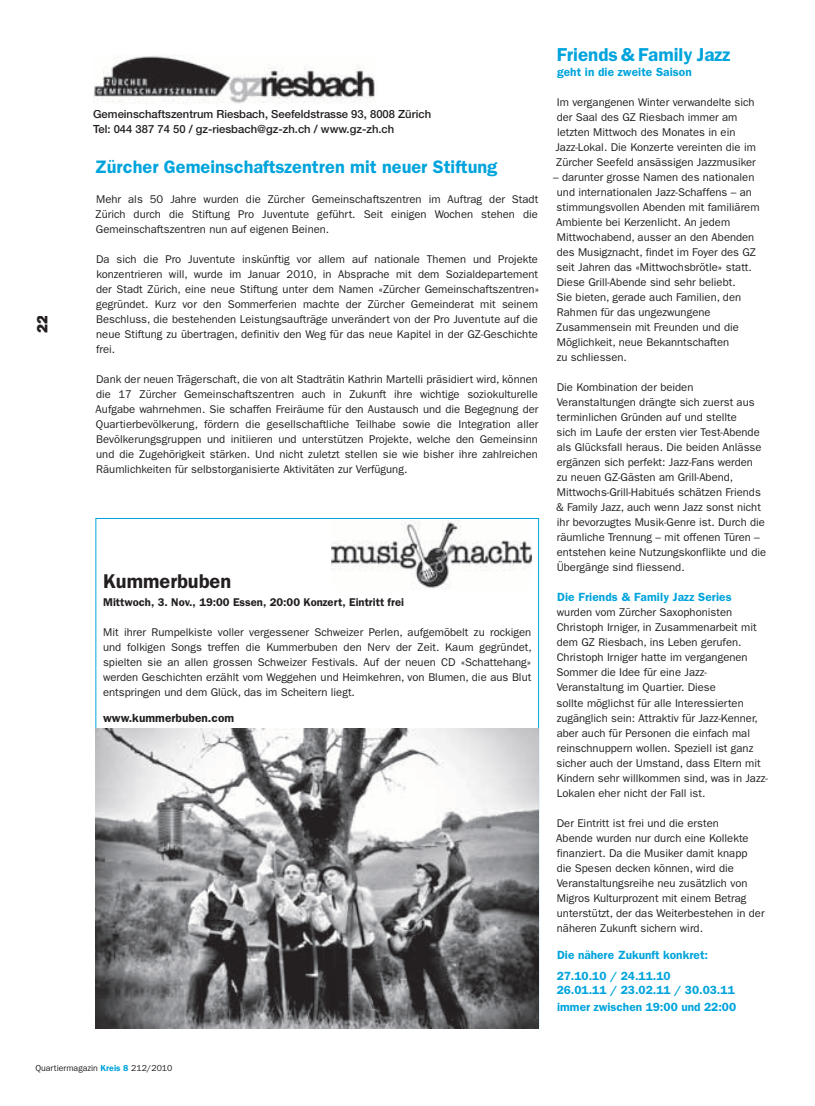
<style>
.page{position:relative;width:815px;height:1106px;background:#fff}
.page>*{position:absolute;margin:0;border:0;box-sizing:border-box;transform-origin:0 0}
.t1{font:600 20px "Franklin Gothic";color:#231f20}
.t2{font:600 18.75px "Franklin Gothic";color:#00a4dc}
.t3{font:600 18.12px "Franklin Gothic";color:#00a4dc}
.t4{font:800 15px "Franklin Gothic";color:#231f20}
.t5{font:600 11.88px/20.9px "Franklin Gothic";color:#00a4dc}
.t6{font:600 11.88px "Franklin Gothic";letter-spacing:.005em;color:#231f20}
.t7{font:11.25px/15px "ITC Franklin Gothic Std";color:#231f20}
.t8{font:500 11.25px/15px "Helvetica Neue LT Std";color:#231f20}
.t9{font:600 11.25px "Franklin Gothic";color:#231f20}
.t10{font:8.75px "ITC Franklin Gothic Std";color:#231f20}
.s1{font-family:"Franklin Gothic";font-weight:600;color:#00a4dc}
</style>
<div class="page">
<img style="left:331px;top:522px;width:200px;height:67px">
<img style="left:96px;top:728px;width:443px;height:300px">
<img style="left:94px;top:56px;width:281px;height:48px">
<h3 class="t4" style="left:33px;top:333px;width:20px;rotate:-90deg">22</h3>
<p class="t8" style="left:93px;top:108px;width:340px">Gemeinschaftszentrum Riesbach, Seefeldstrasse 93, 8008 Zürich<br>Tel: 044 387 74 50 / gz-riesbach@gz-zh.ch / www.gz-zh.ch</p>
<h3 class="t3" style="left:95px;top:161px;width:404px">Zürcher Gemeinschaftszentren mit neuer Stiftung</h3>
<p class="t7" style="left:96px;top:192px;width:444px;text-align:justify">Mehr als 50 Jahre wurden die Zürcher Gemeinschaftszentren im Auftrag der Stadt Zürich durch die Stiftung Pro Juventute geführt. Seit einigen Wochen stehen die Gemeinschaftszentren nun auf eigenen Beinen.</p>
<p class="t7" style="left:96px;top:252px;width:445px;text-align:justify">Da sich die Pro Juventute inskünftig vor allem auf nationale Themen und Projekte konzentrieren will, wurde im Januar 2010, in Absprache mit dem Sozialdepartement der Stadt Zürich, eine neue Stiftung unter dem Namen «Zürcher Gemeinschaftszentren» gegründet. Kurz vor den Sommerferien machte der Zürcher Gemeinderat mit seinem Beschluss, die bestehenden Leistungsaufträge unverändert von der Pro Juventute auf die neue Stiftung zu übertragen, definitiv den Weg für das neue Kapitel in der GZ-Geschichte frei.</p>
<p class="t7" style="left:96px;top:372px;width:444px;text-align:justify">Dank der neuen Trägerschaft, die von alt Stadträtin Kathrin Martelli präsidiert wird, können die 17 Zürcher Gemeinschaftszentren auch in Zukunft ihre wichtige soziokulturelle Aufgabe wahrnehmen. Sie schaffen Freiräume für den Austausch und die Begegnung der Quartierbevölkerung, fördern die gesellschaftliche Teilhabe sowie die Integration aller Bevölkerungsgruppen und initiieren und unterstützen Projekte, welche den Gemeinsinn und die Zugehörigkeit stärken. Und nicht zuletzt stellen sie wie bisher ihre zahlreichen Räumlichkeiten für selbstorganisierte Aktivitäten zur Verfügung.</p>
<h1 class="t1" style="left:103px;top:574px;width:129px">Kummerbuben</h1>
<p class="t9" style="left:103px;top:598px;width:302px">Mittwoch, 3. Nov., 19:00 Essen, 20:00 Konzert, Eintritt frei</p>
<p class="t7" style="left:103px;top:625px;width:430px;text-align:justify">Mit ihrer Rumpelkiste voller vergessener Schweizer Perlen, aufgemöbelt zu rockigen und folkigen Songs treffen die Kummerbuben den Nerv der Zeit. Kaum gegründet, spielten sie an allen grossen Schweizer Festivals. Auf der neuen CD «Schattehang» werden Geschichten erzählt vom Weggehen und Heimkehren, von Blumen, die aus Blut entspringen und dem Glück, das im Scheitern liegt.</p>
<p class="t6" style="left:103px;top:713px;width:133px">www.kummerbuben.com</p>
<h2 class="t2" style="left:557px;top:48px;width:175px">Friends &amp; Family Jazz</h2>
<p class="t5" style="left:557px;top:63px;width:136px">geht in die zweite Saison</p>
<p class="t7" style="left:555px;top:96px;width:202px">Im vergangenen Winter verwandelte sich der Saal des GZ Riesbach immer am letzten Mittwoch des Monates in ein Jazz-Lokal. Die Konzerte vereinten die im Zürcher Seefeld ansässigen Jazzmusiker</p>
<p class="t7" style="left:553px;top:171px;width:208px">– darunter grosse Namen des nationalen und internationalen Jazz-Schaffens – an stimmungsvollen Abenden mit familiärem Ambiente bei Kerzenlicht. An jedem Mittwochabend, ausser an den Abenden des Musigznacht, findet im Foyer des GZ seit Jahren das «Mittwochsbrötle» statt.<br>Diese Grill-Abende sind sehr beliebt.<br>Sie bieten, gerade auch Familien, den Rahmen für das ungezwungene Zusammensein mit Freunden und die Möglichkeit, neue Bekanntschaften<br>zu schliessen.</p>
<p class="t7" style="left:556px;top:381px;width:212px">Die Kombination der beiden Veranstaltungen drängte sich zuerst aus terminlichen Gründen auf und stellte<br>sich im Laufe der ersten vier Test-Abende als Glücksfall heraus. Die beiden Anlässe ergänzen sich perfekt: Jazz-Fans werden<br>zu neuen GZ-Gästen am Grill-Abend, Mittwochs-Grill-Habitués schätzen Friends &amp; Family Jazz, auch wenn Jazz sonst nicht ihr bevorzugtes Musik-Genre ist. Durch die räumliche Trennung – mit offenen Türen – entstehen keine Nutzungskonflikte und die Übergänge sind fliessend.</p>
<p class="t5" style="left:557px;top:588px;width:176px">Die Friends &amp; Family Jazz Series</p>
<p class="t7" style="left:556px;top:606px;width:213px">wurden vom Zürcher Saxophonisten Christoph Irniger, in Zusammenarbeit mit dem GZ Riesbach, ins Leben gerufen.<br>Christoph Irniger hatte im vergangenen Sommer die Idee für eine Jazz-Veranstaltung im Quartier. Diese<br>sollte möglichst für alle Interessierten zugänglich sein: Attraktiv für Jazz-Kenner, aber auch für Personen die einfach mal reinschnuppern wollen. Speziell ist ganz sicher auch der Umstand, dass Eltern mit Kindern sehr willkommen sind, was in Jazz-Lokalen eher nicht der Fall ist.</p>
<p class="t7" style="left:556px;top:816px;width:210px">Der Eintritt ist frei und die ersten<br>Abende wurden nur durch eine Kollekte finanziert. Da die Musiker damit knapp die Spesen decken können, wird die Veranstaltungsreihe neu zusätzlich von Migros Kulturprozent mit einem Betrag unterstützt, der das Weiterbestehen in der näheren Zukunft sichern wird.</p>
<p class="t5" style="left:557px;top:945px;width:153px">Die nähere Zukunft konkret:<br>27.10.10 / 24.11.10</p>
<p class="t5" style="left:557px;top:982px;width:181px;line-height:17.2px">26.01.11 / 23.02.11 / 30.03.11 immer zwischen 19:00 und 22:00</p>
<p class="t10" style="left:35px;top:1064px;width:139px">Quartiermagazin <span class="s1">Kreis 8</span> 212/2010</p>
</div>
